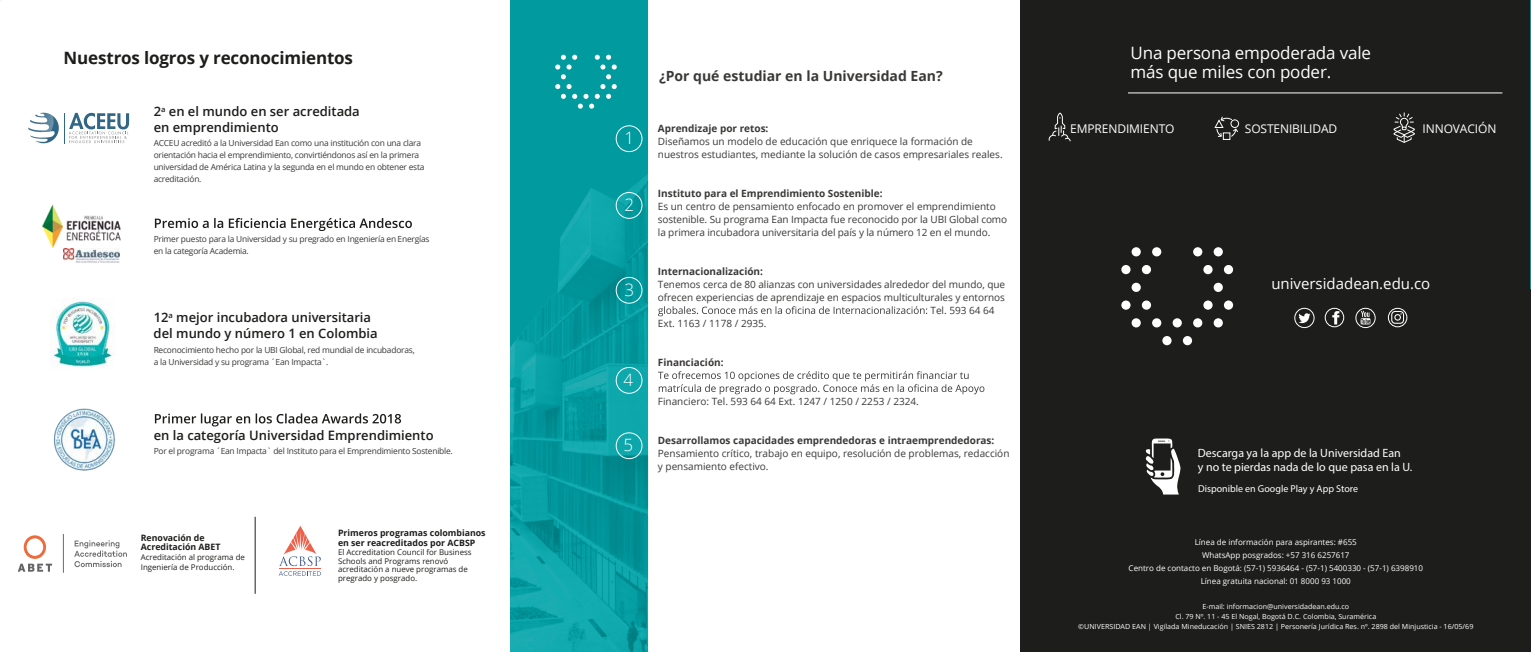
<style>
.page{position:relative;width:1531px;height:652px;background:#fff}
.page>*{position:absolute;margin:0;border:0;box-sizing:border-box;transform-origin:0 0}
.t1{font:17px/19px "Open Sans";letter-spacing:-.01em;color:#fff}
.t2{font:700 17px "Open Sans";letter-spacing:-.01em;color:#1d1d1b}
.t3{font:300 17px "Open Sans";color:#fff}
.t4{font:15px "Open Sans";color:#fff}
.t5{font:700 14px "Open Sans";color:#3a3938}
.t6{font:600 13px/16.1px "Open Sans";color:#1d1d1b}
.t7{font:12px/14.4px "Myriad Pro";color:#fff}
.t8{font:12px "Open Sans";letter-spacing:-.01em;color:#fff}
.t9{font:10px/13px "Open Sans";color:#3a3938}
.t10{font:700 10px "Open Sans";color:#3a3938}
.t11{font:10px "Myriad Pro";color:#fff}
.t12{font:700 8.8px/9px "Open Sans";color:#1d1d1b}
.t13{font:8.4px/12px "Open Sans";letter-spacing:-.025em;color:#3a3938}
.t14{font:8px/13px "Open Sans";color:#fff;text-align:center}
.t15{font:7.9px/8.8px "Open Sans";color:#1d1d1b}
.t16{font:7px/10px "Open Sans";color:#fff;text-align:center}
</style>
<div class="page">
<div style="left:1020px;top:0;width:511px;height:652px;background:#1d1d1b"></div>
<div style="left:1172px;top:318px;width:10px;height:9px;background:#fff;border-radius:50%"></div>
<div style="left:1203px;top:301px;width:9px;height:9px;background:#fff;border-radius:50%"></div>
<div style="left:1203px;top:265px;width:9px;height:9px;background:#fff;border-radius:50%"></div>
<div style="left:1142px;top:265px;width:9px;height:9px;background:#fff;border-radius:50%"></div>
<div style="left:1142px;top:301px;width:9px;height:9px;background:#fff;border-radius:50%"></div>
<div style="left:1131px;top:283px;width:10px;height:9px;background:#fff;border-radius:50%"></div>
<div style="left:1193px;top:247px;width:9px;height:9px;background:#fff;border-radius:50%"></div>
<div style="left:1213px;top:283px;width:10px;height:9px;background:#fff;border-radius:50%"></div>
<div style="left:1152px;top:247px;width:9px;height:9px;background:#fff;border-radius:50%"></div>
<div style="left:1193px;top:318px;width:9px;height:9px;background:#fff;border-radius:50%"></div>
<div style="left:1152px;top:318px;width:9px;height:9px;background:#fff;border-radius:50%"></div>
<div style="left:1213px;top:247px;width:10px;height:9px;background:#fff;border-radius:50%"></div>
<div style="left:1224px;top:265px;width:9px;height:9px;background:#fff;border-radius:50%"></div>
<div style="left:1224px;top:301px;width:9px;height:9px;background:#fff;border-radius:50%"></div>
<div style="left:1162px;top:336px;width:9px;height:9px;background:#fff;border-radius:50%"></div>
<div style="left:1183px;top:336px;width:9px;height:9px;background:#fff;border-radius:50%"></div>
<div style="left:1213px;top:318px;width:10px;height:9px;background:#fff;border-radius:50%"></div>
<div style="left:1121px;top:265px;width:9px;height:9px;background:#fff;border-radius:50%"></div>
<div style="left:1131px;top:247px;width:10px;height:9px;background:#fff;border-radius:50%"></div>
<div style="left:1131px;top:318px;width:10px;height:9px;background:#fff;border-radius:50%"></div>
<div style="left:1121px;top:301px;width:9px;height:9px;background:#fff;border-radius:50%"></div>
<svg style="left:1388px;top:308px;width:19px;height:19px"></svg>
<div style="left:1388px;top:308px;width:19px;height:19px;border:1px solid #fff;border-radius:50%"></div>
<svg style="left:1356px;top:308px;width:19px;height:20px"></svg>
<div style="left:1356px;top:308px;width:19px;height:20px;border:1px solid #fff;border-radius:50%"></div>
<svg style="left:1359px;top:311px;width:13px;height:15px"></svg>
<svg style="left:1295px;top:308px;width:19px;height:20px"></svg>
<div style="left:1294px;top:308px;width:20px;height:20px;border:1px solid #fff;border-radius:50%"></div>
<svg style="left:1298px;top:313px;width:12px;height:10px"></svg>
<svg style="left:1325px;top:308px;width:18px;height:19px"></svg>
<div style="left:1325px;top:308px;width:19px;height:19px;border:1px solid #fff;border-radius:50%"></div>
<svg style="left:1332px;top:311px;width:7px;height:13px"></svg>
<svg style="left:1391px;top:311px;width:13px;height:13px"></svg>
<hr style="left:1128px;top:93px;width:374px;height:1px;background:#fff">
<svg style="left:1145px;top:438px;width:36px;height:57px"></svg>
<div style="left:1230px;top:120px;width:9px;height:8px;border:1px solid #fff;border-radius:50%"></div>
<div style="left:1223px;top:133px;width:7px;height:7px;border:1px solid #fff"></div>
<svg style="left:1214px;top:116px;width:24px;height:21px"></svg>
<svg style="left:1393px;top:113px;width:22px;height:30px"></svg>
<svg style="left:1048px;top:112px;width:23px;height:30px"></svg>
<div style="left:510px;top:0;width:138px;height:652px;background:#009a9f"></div>
<img style="left:510px;top:174px;width:138px;height:478px">
<svg style="left:555px;top:55px;width:62px;height:54px"></svg>
<div style="left:616px;top:126px;width:26px;height:26px;border:1px solid #fff;border-radius:50%"></div>
<div style="left:616px;top:192px;width:26px;height:27px;border:1px solid #fff;border-radius:50%"></div>
<div style="left:616px;top:277px;width:26px;height:26px;border:1px solid #fff;border-radius:50%"></div>
<div style="left:616px;top:367px;width:26px;height:27px;border:1px solid #fff;border-radius:50%"></div>
<div style="left:616px;top:433px;width:26px;height:26px;border:1px solid #fff;border-radius:50%"></div>
<svg style="left:658px;top:306px;width:269px;height:10px"></svg>
<svg style="left:658px;top:371px;width:326px;height:23px"></svg>
<hr style="left:63px;top:534px;width:1px;height:39px;background:#6b6a6a">
<svg style="left:18px;top:535px;width:34px;height:37px"></svg>
<svg style="left:74px;top:540px;width:53px;height:27px"></svg>
<svg style="left:279px;top:526px;width:42px;height:50px"></svg>
<svg style="left:155px;top:218px;width:257px;height:13px"></svg>
<svg style="left:155px;top:413px;width:246px;height:13px"></svg>
<hr style="left:64px;top:113px;width:1px;height:30px;background:#316687">
<svg style="left:69px;top:113px;width:60px;height:30px"></svg>
<svg style="left:28px;top:113px;width:31px;height:30px"></svg>
<img style="left:42px;top:204px;width:79px;height:43px">
<img style="left:64px;top:248px;width:55px;height:14px">
<img style="left:50px;top:298px;width:62px;height:70px">
<img style="left:60px;top:306px;width:45px;height:39px">
<img style="left:54px;top:408px;width:61px;height:63px">
<hr style="left:255px;top:517px;width:1px;height:77px;background:#1d1d1b">
<h1 class="t2" style="left:64px;top:46px;width:291px">Nuestros logros y reconocimientos</h1>
<h3 class="t6" style="left:154px;top:103px;width:208px">2<sup>a</sup> en el mundo en ser acreditada en emprendimiento</h3>
<p class="t13" style="left:154px;top:137px;width:272px">ACCEU acreditó a la Universidad Ean como una institución con una clara orientación hacia el emprendimiento, convirtiéndonos así en la primera universidad de América Latina y la segunda en el mundo en obtener esta acreditación.</p>
<p class="t13" style="left:154px;top:233px;width:277px">Primer puesto para la Universidad y su pregrado en Ingeniería en Energías en la categoría Academia.</p>
<h3 class="t6" style="left:154px;top:309px;width:226px">12<sup>a</sup> mejor incubadora universitaria del mundo y número 1 en Colombia</h3>
<p class="t13" style="left:154px;top:344px;width:263px">Reconocimiento hecho por la UBI Global, red mundial de incubadoras, a la Universidad y su programa ´Ean Impacta`.</p>
<h3 class="t6" style="left:154px;top:426px;width:281px">en la categoría Universidad Emprendimiento</h3>
<p class="t13" style="left:154px;top:444px;width:301px">Por el programa ´Ean Impacta` del Instituto para el Emprendimiento Sostenible.</p>
<p class="t12" style="left:141px;top:533px;width:81px">Renovación de<br>Acreditación ABET</p>
<p class="t15" style="left:141px;top:552px;width:106px;line-height:10px">Acreditación al programa de<br>Ingeniería de Producción.</p>
<p class="t12" style="left:338px;top:528px;width:149px;line-height:10px">Primeros programas colombianos en ser reacreditados por ACBSP</p>
<p class="t15" style="left:338px;top:547px;width:135px">El Accreditation Council for Business<br>Schools and Programs renovó acreditación a nueve programas de pregrado y posgrado.</p>
<h1 class="t3" style="left:624px;top:127px;width:11px">1</h1>
<h1 class="t3" style="left:624px;top:193px;width:11px">2</h1>
<h1 class="t3" style="left:620px;top:201px;width:11px">2</h1>
<h1 class="t3" style="left:624px;top:278px;width:11px">3</h1>
<h1 class="t3" style="left:620px;top:289px;width:11px">3</h1>
<h1 class="t3" style="left:623px;top:368px;width:11px">4</h1>
<h1 class="t3" style="left:623px;top:433px;width:11px">5</h1>
<h3 class="t5" style="left:659px;top:66px;width:285px">¿Por qué estudiar en la Universidad Ean?</h3>
<p class="t10" style="left:658px;top:121px;width:112px">Aprendizaje por retos:</p>
<p class="t9" style="left:658px;top:134px;width:346px">Diseñamos un modelo de educación que enriquece la formación de nuestros estudiantes, mediante la solución de casos empresariales reales.</p>
<p class="t10" style="left:658px;top:186px;width:226px">Instituto para el Emprendimiento Sostenible:</p>
<p class="t9" style="left:658px;top:199px;width:351px">Es un centro de pensamiento enfocado en promover el emprendimiento sostenible. Su programa Ean Impacta fue reconocido por la UBI Global como la primera incubadora universitaria del país y la número 12 en el mundo.</p>
<p class="t10" style="left:658px;top:264px;width:107px">Internacionalización:</p>
<p class="t9" style="left:658px;top:277px;width:349px">Tenemos cerca de 80 alianzas con universidades alrededor del mundo, que</p>
<p class="t9" style="left:658px;top:290px;width:349px">ofrecen experiencias de aprendizaje en espacios multiculturales y entornos</p>
<p class="t9" style="left:930px;top:303px;width:66px">Tel. 593 64 64</p>
<p class="t9" style="left:658px;top:316px;width:110px">Ext. 1163 / 1178 / 2935.</p>
<p class="t10" style="left:658px;top:355px;width:67px">Financiación:</p>
<p class="t9" style="left:658px;top:394px;width:262px">Financiero: Tel. 593 64 64 Ext. 1247 / 1250 / 2253 / 2324.</p>
<p class="t10" style="left:658px;top:433px;width:338px">Desarrollamos capacidades emprendedoras e intraemprendedoras:</p>
<p class="t9" style="left:658px;top:446px;width:353px">Pensamiento crítico, trabajo en equipo, resolución de problemas, redacción y pensamiento efectivo.</p>
<h1 class="t1" style="left:1130px;top:43px;width:242px">Una persona empoderada vale más que miles con poder.</h1>
<p class="t8" style="left:1070px;top:120px;width:106px">EMPRENDIMIENTO</p>
<p class="t8" style="left:1245px;top:120px;width:94px">SOSTENIBILIDAD</p>
<p class="t8" style="left:1422px;top:120px;width:75px">INNOVACIÓN</p>
<h2 class="t4" style="left:1271px;top:273px;width:160px">universidadean.edu.co</h2>
<p class="t7" style="left:1198px;top:446px;width:216px">Descarga ya la app de la Universidad Ean<br>y no te pierdas nada de lo que pasa en la U.</p>
<p class="t11" style="left:1198px;top:482px;width:161px">Disponible en Google Play y App Store</p>
<p class="t14" style="left:1128px;top:535px;width:296px">Línea de información para aspirantes: #655<br>WhatsApp posgrados: +57 316 6257617<br>Centro de contacto en Bogotá: (57-1) 5936464 - (57-1) 5400330 - (57-1) 6398910<br>Línea gratuita nacional: 01 8000 93 1000</p>
<p class="t16" style="left:1078px;top:601px;width:397px">E-mail: informacion@universidadean.edu.co<br>Cl. 79 Nº. 11 - 45 El Nogal, Bogotá D.C. Colombia, Suramérica<br>©UNIVERSIDAD EAN | Vigilada Mineducación | SNIES 2812 | Personería Jurídica Res. nº. 2898 del Minjusticia - 16/05/69</p>
</div>
